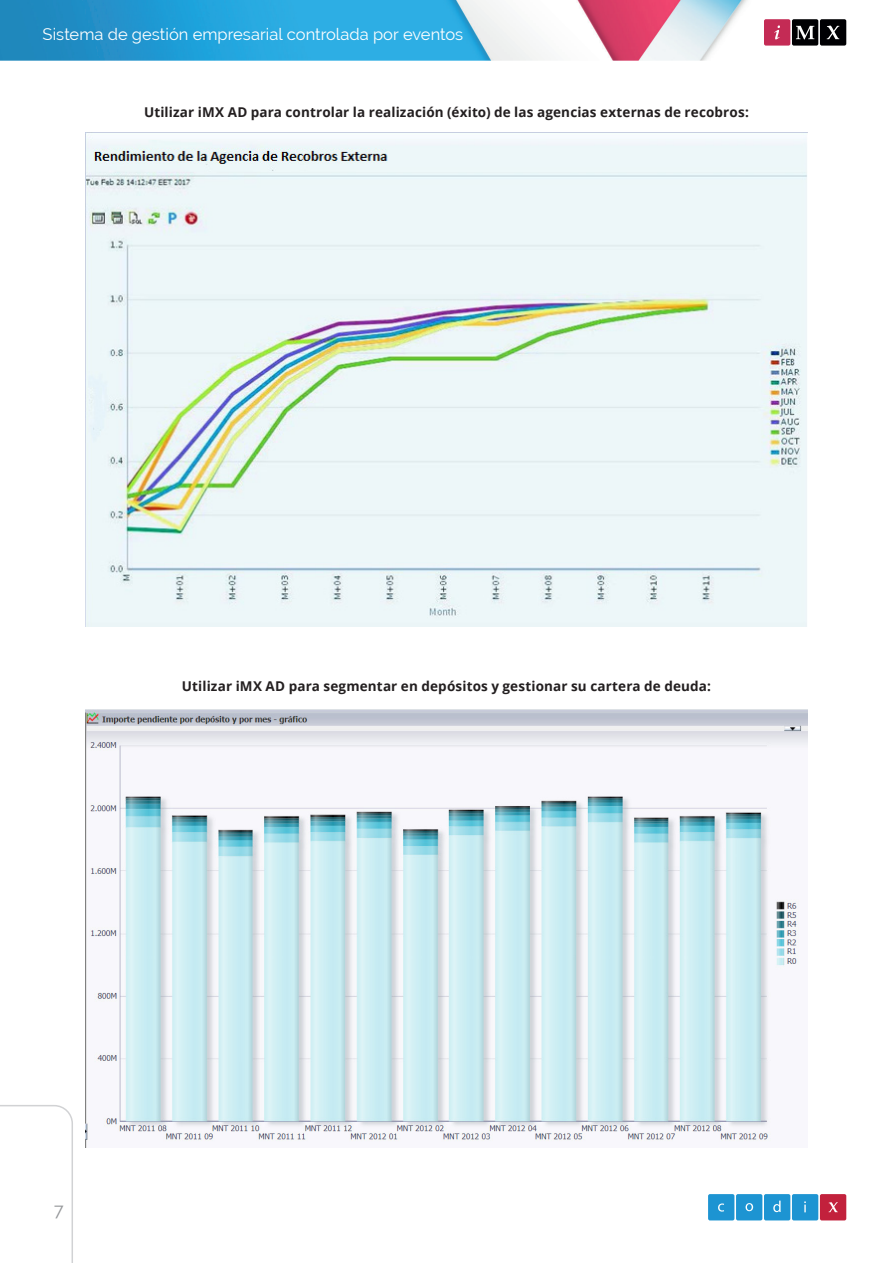
<style>
.page{position:relative;width:893px;height:1263px;background:#fff}
.page>*{position:absolute;margin:0;border:0;box-sizing:border-box;transform-origin:0 0}
.t1{font:18px "Raleway";color:#939598}
.t2{font:16.5px "Raleway";color:#fff}
.Body{font:700 13.5px "Open Sans";letter-spacing:.01em;color:#231f20}
</style>
<div class="page">
<img style="left:0;top:0;width:748px;height:61px">
<svg style="left:764px;top:19px;width:82px;height:27px;background:#623442"></svg>
<svg style="left:708px;top:1194px;width:138px;height:26px;background:#4e88bb"></svg>
<svg style="left:0;top:1105px;width:73px;height:158px"></svg>
<img style="left:85px;top:709px;width:723px;height:438px">
<img style="left:85px;top:132px;width:723px;height:494px">
<p class="t2" style="left:43px;top:25px;width:422px">Sistema de gestión empresarial controlada por eventos</p>
<p class="Body" style="left:144px;top:102px;width:606px">Utilizar iMX AD para controlar la realización (éxito) de las agencias externas de recobros:</p>
<p class="Body" style="left:182px;top:676px;width:531px">Utilizar iMX AD para segmentar en depósitos y gestionar su cartera de deuda:</p>
<h1 class="t1" style="left:54px;top:1199px;width:11px">7</h1>
</div>
